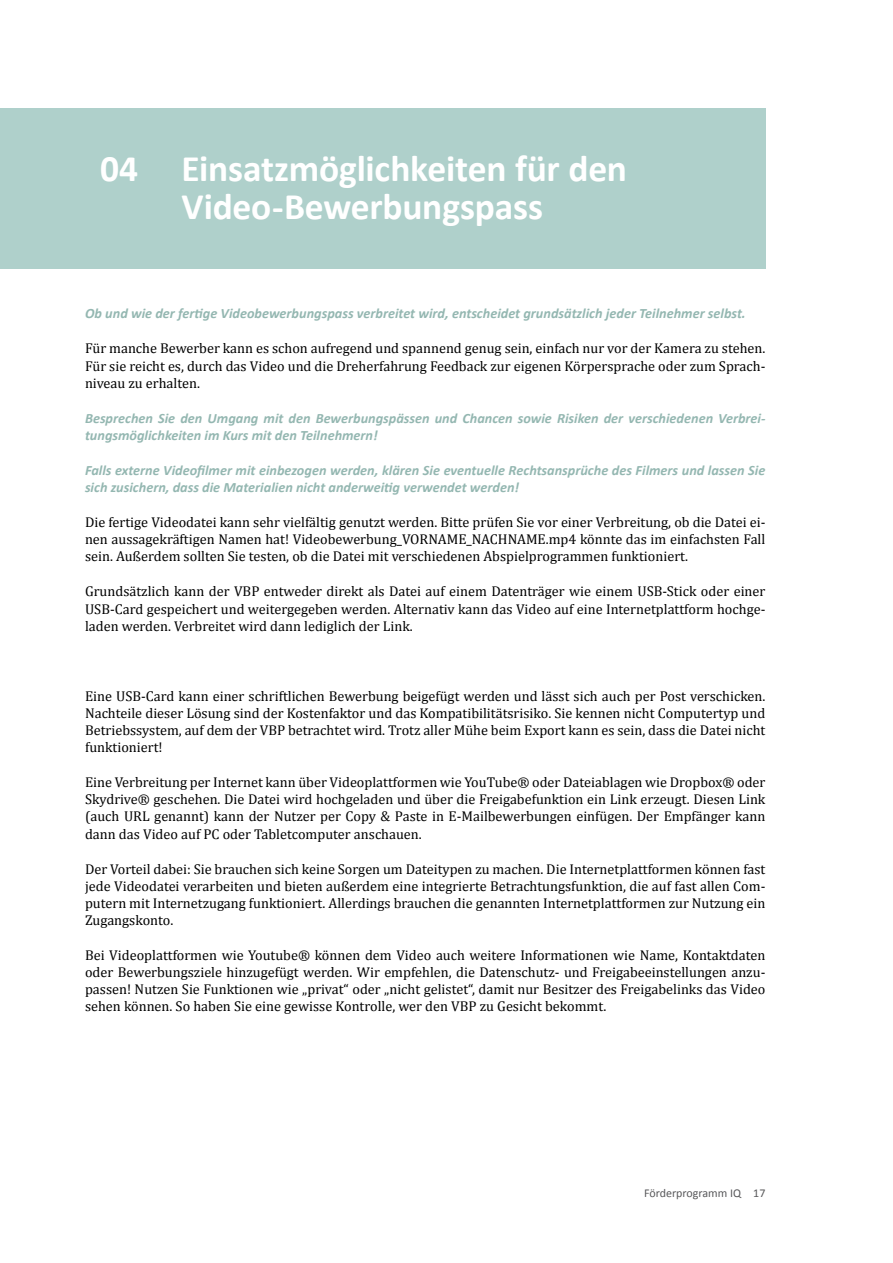
<style>
.page{position:relative;width:893px;height:1263px;background:#fff}
.page>*{position:absolute;margin:0;border:0;box-sizing:border-box;transform-origin:0 0}
.t1{font:700 37.5px/37.5px "Calibri";letter-spacing:-.005em;color:#fff}
.t2{font:14.25px/17.1px "Cambria";color:#000;text-align:justify}
.t3{font:italic 700 14.25px/17.1px "Calibri";color:#94b7b1}
.t4{font:12px "Calibri";color:#58585a}
</style>
<div class="page">
<div style="left:0;top:108px;width:765px;height:161px;background:#afd0cb"></div>
<h1 class="t1" style="left:100px;top:150px;width:40px">04</h1>
<h1 class="t1" style="left:181px;top:150px;width:447px">Einsatzmöglichkeiten für den<br>Video-Bewerbungspass</h1>
<p class="t3" style="left:85px;top:305px;width:662px">Ob und wie der fertige Videobewerbungspass verbreitet wird, entscheidet grundsätzlich jeder Teilnehmer selbst.</p>
<p class="t2" style="left:85px;top:340px;width:682px">Für manche Bewerber kann es schon aufregend und spannend genug sein, einfach nur vor der Kamera zu stehen.<br>Für sie reicht es, durch das Video und die Dreherfahrung Feedback zur eigenen Körpersprache oder zum Sprach&shy;niveau zu erhalten.</p>
<p class="t3" style="left:85px;top:409px;width:682px">Besprechen Sie den Umgang mit den Bewerbungspässen und Chancen sowie Risiken der verschiedenen Verbrei&shy;tungsmöglichkeiten im Kurs mit den Teilnehmern!</p>
<p class="t3" style="left:85px;top:462px;width:682px">Falls externe Videofilmer mit einbezogen werden, klären Sie eventuelle Rechtsansprüche des Filmers und lassen Sie sich zusichern, dass die Materialien nicht anderweitig verwendet werden!</p>
<p class="t2" style="left:85px;top:514px;width:682px">Die fertige Videodatei kann sehr vielfältig genutzt werden. Bitte prüfen Sie vor einer Verbreitung, ob die Datei ei&shy;nen aussagekräftigen Namen hat! Videobewerbung_VORNAME_NACHNAME.mp4 könnte das im einfachsten Fall sein. Außerdem sollten Sie testen, ob die Datei mit verschiedenen Abspielprogrammen funktioniert.</p>
<p class="t2" style="left:85px;top:583px;width:682px">Grundsätzlich kann der VBP entweder direkt als Datei auf einem Datenträger wie einem USB-Stick oder einer USB-Card gespeichert und weitergegeben werden. Alternativ kann das Video auf eine Internetplattform hochge&shy;laden werden. Verbreitet wird dann lediglich der Link.</p>
<p class="t2" style="left:85px;top:687px;width:682px">Eine USB-Card kann einer schriftlichen Bewerbung beigefügt werden und lässt sich auch per Post verschicken.<br>Nachteile dieser Lösung sind der Kostenfaktor und das Kompatibilitätsrisiko. Sie kennen nicht Computertyp und Betriebssystem, auf dem der VBP betrachtet wird. Trotz aller Mühe beim Export kann es sein, dass die Datei nicht funktioniert!</p>
<p class="t2" style="left:85px;top:774px;width:682px">Eine Verbreitung per Internet kann über Videoplattformen wie YouTube® oder Dateiablagen wie Dropbox® oder Skydrive® geschehen. Die Datei wird hochgeladen und über die Freigabefunktion ein Link erzeugt. Diesen Link (auch URL genannt) kann der Nutzer per Copy &amp; Paste in E-Mailbewerbungen einfügen. Der Empfänger kann dann das Video auf PC oder Tabletcomputer anschauen.</p>
<p class="t2" style="left:85px;top:860px;width:682px">Der Vorteil dabei: Sie brauchen sich keine Sorgen um Dateitypen zu machen. Die Internetplattformen können fast jede Videodatei verarbeiten und bieten außerdem eine integrierte Betrachtungsfunktion, die auf fast allen Com&shy;putern mit Internetzugang funktioniert. Allerdings brauchen die genannten Internetplattformen zur Nutzung ein Zugangskonto.</p>
<p class="t2" style="left:85px;top:947px;width:682px">Bei Videoplattformen wie Youtube® können dem Video auch weitere Informationen wie Name, Kontaktdaten oder Bewerbungsziele hinzugefügt werden. Wir empfehlen, die Datenschutz- und Freigabeeinstellungen anzu&shy;passen! Nutzen Sie Funktionen wie „privat“ oder „nicht gelistet“, damit nur Besitzer des Freigabelinks das Video sehen können. So haben Sie eine gewisse Kontrolle, wer den VBP zu Gesicht bekommt.</p>
<p class="t4" style="left:644px;top:1185px;width:123px">Förderprogramm IQ 17</p>
</div>
